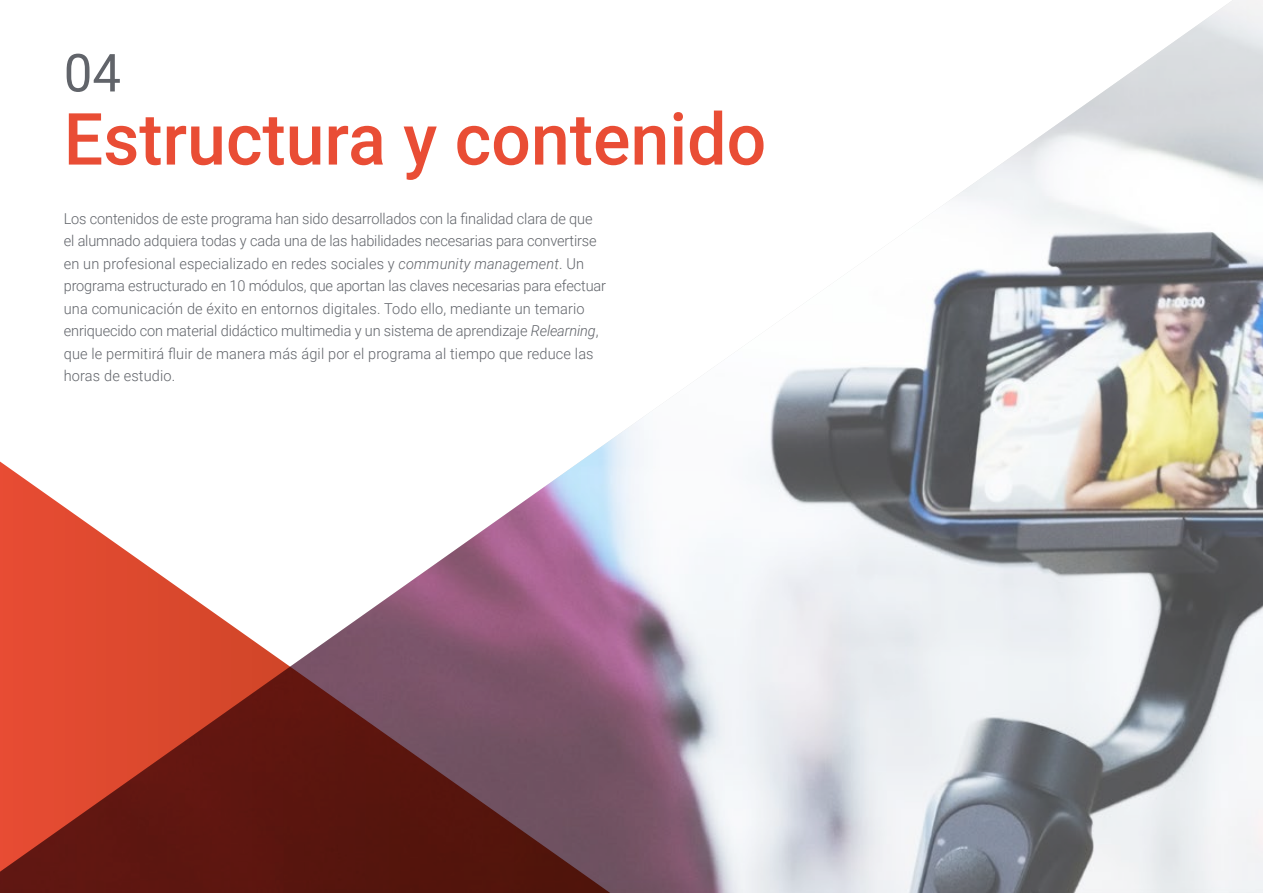
<style>
.page{position:relative;width:1263px;height:893px;background:#fff}
.page>*{position:absolute;margin:0;border:0;box-sizing:border-box;transform-origin:0 0}
.t1{font:500 72px "Roboto";color:#e94d35}
.t2{font:52.5px "Roboto";color:#61646a}
.t3{font:300 15px/22.5px "Roboto";letter-spacing:-.01em;color:#61646a}
.s1{font-style:italic}
</style>
<div class="page">
<img style="left:602px;top:0;width:661px;height:893px">
<svg style="left:0;top:446px;width:640px;height:447px"></svg>
<h2 class="t2" style="left:64px;top:36px;width:59px">04</h2>
<h1 class="t1" style="left:64px;top:89px;width:704px">Estructura y contenido</h1>
<p class="t3" style="left:64px;top:207px;width:544px">Los contenidos de este programa han sido desarrollados con la finalidad clara de que el alumnado adquiera todas y cada una de las habilidades necesarias para convertirse en un profesional especializado en redes sociales y <span class="s1">community management</span>. Un programa estructurado en 10 módulos, que aportan las claves necesarias para efectuar una comunicación de éxito en entornos digitales. Todo ello, mediante un temario enriquecido con material didáctico multimedia y un sistema de aprendizaje <span class="s1">Relearning</span>, que le permitirá fluir de manera más ágil por el programa al tiempo que reduce las horas de estudio.</p>
</div>
